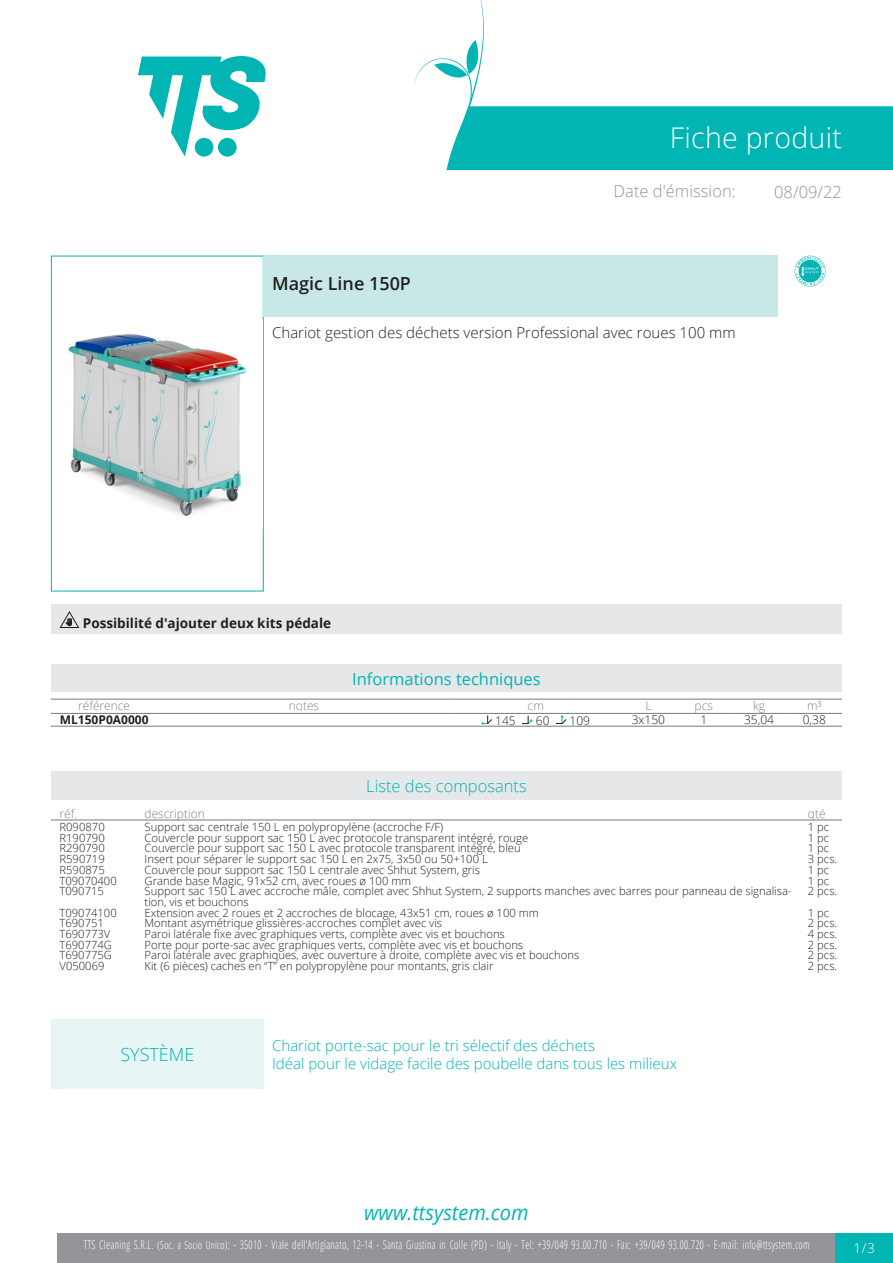
<style>
.page{position:relative;width:893px;height:1263px;background:#fff}
.page>*{position:absolute;margin:0;border:0;box-sizing:border-box;transform-origin:0 0}
.Titolo1{font:300 28.5px "Open Sans";letter-spacing:.01em;color:#fff}
.t1{font:italic 20.85px "Open Sans";color:#00b5b3;scale:.96 1}
.Nome{font:600 18px "Open Sans";color:#231f20}
.Titolo15{font:300 18px "Open Sans";color:#00b5b3}
.Titolo2{font:300 16.5px "Open Sans";color:#939598}
.Titolo3{font:16.5px "Open Sans";color:#00b5b3}
.Titolo14{font:300 16.5px "Open Sans";color:#00b5b3}
.Descrizione{font:300 15px "Open Sans";color:#231f20}
.IdealePer{font:300 15px "Open Sans";color:#00b5b3}
.DefinizioneSistema{font:300 15px "Open Sans";color:#00b5b3}
.NotaProd{font:700 13.5px "Open Sans";color:#231f20}
.t2{font:300 13.5px "Open Sans";color:#fff}
.t3{font:300 12px "Open Sans Condensed";letter-spacing:.035em;color:#fff;scale:.85 1}
.TabTecnica_Intestazi{font:300 12px "Open Sans";color:#808285}
.TabTecnica_Corpo{font:300 12px "Open Sans";color:#231f20}
.TabComponenti_Intest{font:300 12px "Open Sans";color:#808285}
.TabTecnica_Codice{font:700 12px "Open Sans";color:#231f20}
.TabComponenti_Corpo{font:300 11.25px/10.5px "Open Sans";color:#231f20}
.s1{font-size:11.25px}
</style>
<div class="page">
<svg style="left:138px;top:56px;width:128px;height:101px"></svg>
<div style="left:57px;top:1233px;width:779px;height:30px;background:#939598"></div>
<div style="left:836px;top:1233px;width:57px;height:30px;background:#00b5b3"></div>
<svg style="left:415px;top:0;width:478px;height:170px"></svg>
<div style="left:51px;top:256px;width:213px;height:335px;border:1px solid #00b5b3"></div>
<img style="left:52px;top:319px;width:211px;height:209px">
<div style="left:264px;top:256px;width:514px;height:61px;background:#c8e8e8"></div>
<svg style="left:795px;top:256px;width:30px;height:30px"></svg>
<div style="left:51px;top:605px;width:791px;height:29px;background:#e6e7e9"></div>
<svg style="left:60px;top:611px;width:19px;height:17px"></svg>
<div style="left:51px;top:664px;width:791px;height:28px;background:#e6e7e9"></div>
<hr style="left:51px;top:699px;width:106px;height:1px;background:#76787b">
<hr style="left:51px;top:713px;width:106px;height:1px;background:#76787b">
<hr style="left:157px;top:699px;width:294px;height:1px;background:#76787b">
<hr style="left:157px;top:713px;width:294px;height:1px;background:#76787b">
<hr style="left:451px;top:699px;width:170px;height:1px;background:#76787b">
<hr style="left:451px;top:713px;width:170px;height:1px;background:#76787b">
<hr style="left:621px;top:699px;width:55px;height:1px;background:#76787b">
<hr style="left:621px;top:713px;width:55px;height:1px;background:#76787b">
<hr style="left:676px;top:699px;width:55px;height:1px;background:#76787b">
<hr style="left:676px;top:713px;width:55px;height:1px;background:#76787b">
<hr style="left:731px;top:699px;width:56px;height:1px;background:#76787b">
<hr style="left:731px;top:713px;width:56px;height:1px;background:#76787b">
<hr style="left:787px;top:699px;width:55px;height:1px;background:#76787b">
<hr style="left:787px;top:713px;width:55px;height:1px;background:#76787b">
<hr style="left:51px;top:726px;width:106px;height:1px;background:#76787b">
<hr style="left:157px;top:726px;width:294px;height:1px;background:#76787b">
<hr style="left:451px;top:726px;width:170px;height:1px;background:#76787b">
<hr style="left:621px;top:726px;width:55px;height:1px;background:#76787b">
<hr style="left:676px;top:726px;width:55px;height:1px;background:#76787b">
<hr style="left:731px;top:726px;width:56px;height:1px;background:#76787b">
<hr style="left:787px;top:726px;width:55px;height:1px;background:#76787b">
<svg style="left:481px;top:715px;width:11px;height:9px"></svg>
<svg style="left:522px;top:716px;width:11px;height:8px"></svg>
<svg style="left:556px;top:715px;width:10px;height:9px"></svg>
<div style="left:51px;top:771px;width:791px;height:28px;background:#e6e7e9"></div>
<hr style="left:51px;top:820px;width:85px;height:1px;background:#76787b">
<hr style="left:136px;top:820px;width:663px;height:1px;background:#76787b">
<hr style="left:799px;top:820px;width:43px;height:1px;background:#76787b">
<div style="left:51px;top:1019px;width:213px;height:70px;background:#e8f5f5"></div>
<p class="Titolo1" style="left:670px;top:118px;width:174px">Fiche produit</p>
<p class="Titolo2" style="left:614px;top:180px;width:124px">Date d'émission:</p>
<h3 class="Titolo2" style="left:774px;top:180px;width:69px">08/09/22</h3>
<p class="Nome" style="left:272px;top:271px;width:140px">Magic Line 150P</p>
<p class="Descrizione" style="left:272px;top:322px;width:465px">Chariot gestion des déchets version Professional avec roues 100 mm</p>
<p class="NotaProd" style="left:83px;top:613px;width:250px">Possibilité d'ajouter deux kits pédale</p>
<p class="Titolo3" style="left:352px;top:667px;width:190px">Informations techniques</p>
<p class="TabTecnica_Intestazi" style="left:78px;top:698px;width:54px">référence</p>
<p class="TabTecnica_Intestazi" style="left:289px;top:698px;width:32px">notes</p>
<p class="TabTecnica_Intestazi" style="left:528px;top:698px;width:18px">cm</p>
<p class="TabTecnica_Intestazi" style="left:645px;top:698px;width:8px">L</p>
<p class="TabTecnica_Intestazi" style="left:694px;top:698px;width:20px">pcs</p>
<p class="TabTecnica_Intestazi" style="left:753px;top:698px;width:14px">kg</p>
<p class="TabTecnica_Intestazi" style="left:807px;top:698px;width:16px">m³</p>
<p class="TabTecnica_Codice" style="left:60px;top:711px;width:90px">ML150P0A0000</p>
<p class="TabTecnica_Corpo" style="left:495px;top:712px;width:22px">145</p>
<p class="TabTecnica_Corpo" style="left:536px;top:712px;width:15px">60</p>
<p class="TabTecnica_Corpo" style="left:569px;top:712px;width:22px">109</p>
<p class="TabTecnica_Corpo" style="left:632px;top:712px;width:35px">3x150</p>
<p class="TabTecnica_Corpo" style="left:700px;top:712px;width:8px">1</p>
<p class="TabTecnica_Corpo" style="left:744px;top:712px;width:31px">35,04</p>
<p class="TabTecnica_Corpo" style="left:803px;top:712px;width:25px">0,38</p>
<p class="Titolo14" style="left:366px;top:774px;width:162px">Liste des composants</p>
<p class="TabComponenti_Intest" style="left:60px;top:805px;width:19px">réf.</p>
<p class="TabComponenti_Intest" style="left:145px;top:805px;width:62px">description</p>
<p class="TabComponenti_Intest" style="left:808px;top:805px;width:19px">qté</p>
<p class="TabComponenti_Corpo" style="left:60px;top:821px;width:47px">R090870</p>
<p class="TabComponenti_Corpo" style="left:145px;top:821px;width:300px">Support sac centrale 150 L en polypropylène (accroche F/F)</p>
<p class="TabComponenti_Corpo" style="left:808px;top:821px;width:23px">1 pc</p>
<p class="TabComponenti_Corpo" style="left:60px;top:832px;width:47px">R190790</p>
<p class="TabComponenti_Corpo" style="left:145px;top:832px;width:385px">Couvercle pour support sac 150 L avec protocole transparent intégré, rouge</p>
<p class="TabComponenti_Corpo" style="left:808px;top:832px;width:23px">1 pc</p>
<p class="TabComponenti_Corpo" style="left:60px;top:843px;width:47px">R290790</p>
<p class="TabComponenti_Corpo" style="left:145px;top:843px;width:378px">Couvercle pour support sac 150 L avec protocole transparent intégré, bleu</p>
<p class="TabComponenti_Corpo" style="left:808px;top:843px;width:23px">1 pc</p>
<p class="TabComponenti_Corpo" style="left:60px;top:853px;width:47px">R590719</p>
<p class="TabComponenti_Corpo" style="left:145px;top:853px;width:345px">Insert pour séparer le support sac 150 L en 2x75, 3x50 ou 50+100 L</p>
<p class="TabComponenti_Corpo" style="left:808px;top:853px;width:31px">3 pcs.</p>
<p class="TabComponenti_Corpo" style="left:60px;top:864px;width:47px">R590875</p>
<p class="TabComponenti_Corpo" style="left:145px;top:864px;width:337px">Couvercle pour support sac 150 L centrale avec Shhut System, gris</p>
<p class="TabComponenti_Corpo" style="left:808px;top:864px;width:23px">1 pc</p>
<p class="TabComponenti_Corpo" style="left:60px;top:875px;width:59px">T09070400</p>
<p class="TabComponenti_Corpo" style="left:145px;top:875px;width:268px">Grande base Magic, 91x52 cm, avec roues ø 100 mm</p>
<p class="TabComponenti_Corpo" style="left:808px;top:875px;width:23px">1 pc</p>
<p class="TabComponenti_Corpo" style="left:60px;top:886px;width:46px">T090715</p>
<p class="TabComponenti_Corpo" style="left:145px;top:886px;width:648px">Support sac 150 L avec accroche mâle, complet avec Shhut System, 2 supports manches avec barres pour panneau de signalisa&shy;tion, vis et bouchons</p>
<p class="TabComponenti_Corpo" style="left:808px;top:886px;width:31px">2 pcs.</p>
<p class="TabComponenti_Corpo" style="left:60px;top:907px;width:59px">T09074100</p>
<p class="TabComponenti_Corpo" style="left:145px;top:907px;width:396px">Extension avec 2 roues et 2 accroches de blocage, 43x51 cm, roues ø 100 mm</p>
<p class="TabComponenti_Corpo" style="left:808px;top:907px;width:23px">1 pc</p>
<p class="TabComponenti_Corpo" style="left:60px;top:917px;width:46px">T690751</p>
<p class="TabComponenti_Corpo" style="left:145px;top:917px;width:299px">Montant asymétrique glissières-accroches complet avec vis</p>
<p class="TabComponenti_Corpo" style="left:808px;top:917px;width:31px">2 pcs.</p>
<p class="TabComponenti_Corpo" style="left:60px;top:928px;width:52px">T690773V</p>
<p class="TabComponenti_Corpo" style="left:145px;top:928px;width:362px">Paroi latérale fixe avec graphiques verts, complète avec vis et bouchons</p>
<p class="TabComponenti_Corpo" style="left:808px;top:928px;width:31px">4 pcs.</p>
<p class="TabComponenti_Corpo" style="left:60px;top:939px;width:54px">T690774G</p>
<p class="TabComponenti_Corpo" style="left:145px;top:939px;width:380px">Porte pour porte-sac avec graphiques verts, complète avec vis et bouchons</p>
<p class="TabComponenti_Corpo" style="left:808px;top:939px;width:31px">2 pcs.</p>
<p class="TabComponenti_Corpo" style="left:60px;top:950px;width:54px">T690775G</p>
<p class="TabComponenti_Corpo" style="left:145px;top:950px;width:436px">Paroi latérale avec graphiques, avec ouverture à droite, complète avec vis et bouchons</p>
<p class="TabComponenti_Corpo" style="left:808px;top:950px;width:31px">2 pcs.</p>
<p class="TabComponenti_Corpo" style="left:60px;top:960px;width:47px">V050069</p>
<p class="TabComponenti_Corpo" style="left:145px;top:960px;width:350px">Kit (6 pièces) caches en “T” en polypropylène pour montants, gris clair</p>
<p class="TabComponenti_Corpo" style="left:808px;top:960px;width:31px">2 pcs.</p>
<p class="Titolo15" style="left:120px;top:1042px;width:75px">SYSTÈME</p>
<p class="DefinizioneSistema" style="left:272px;top:1035px;width:324px">Chariot porte-sac pour le tri sélectif des déchets</p>
<p class="IdealePer" style="left:272px;top:1053px;width:406px">Idéal pour le vidage facile des poubelle dans tous les milieux</p>
<h2 class="t1" style="left:364px;top:1198px;width:173px">www.ttsystem.com</h2>
<p class="t3" style="left:84px;top:1236px;width:855px">TTS Cleaning S.R.L. <span class="s1">(Soc. a Socio Unico)</span>: - 35010 - Viale dell’Artigianato, 12-14 - Santa Giustina in Colle (PD) - Italy - Tel: +39/049 93.00.710 - Fax: +39/049 93.00.720 - E-mail: info@ttsystem.com</p>
<p class="t2" style="left:854px;top:1239px;width:23px">1/3</p>
</div>
